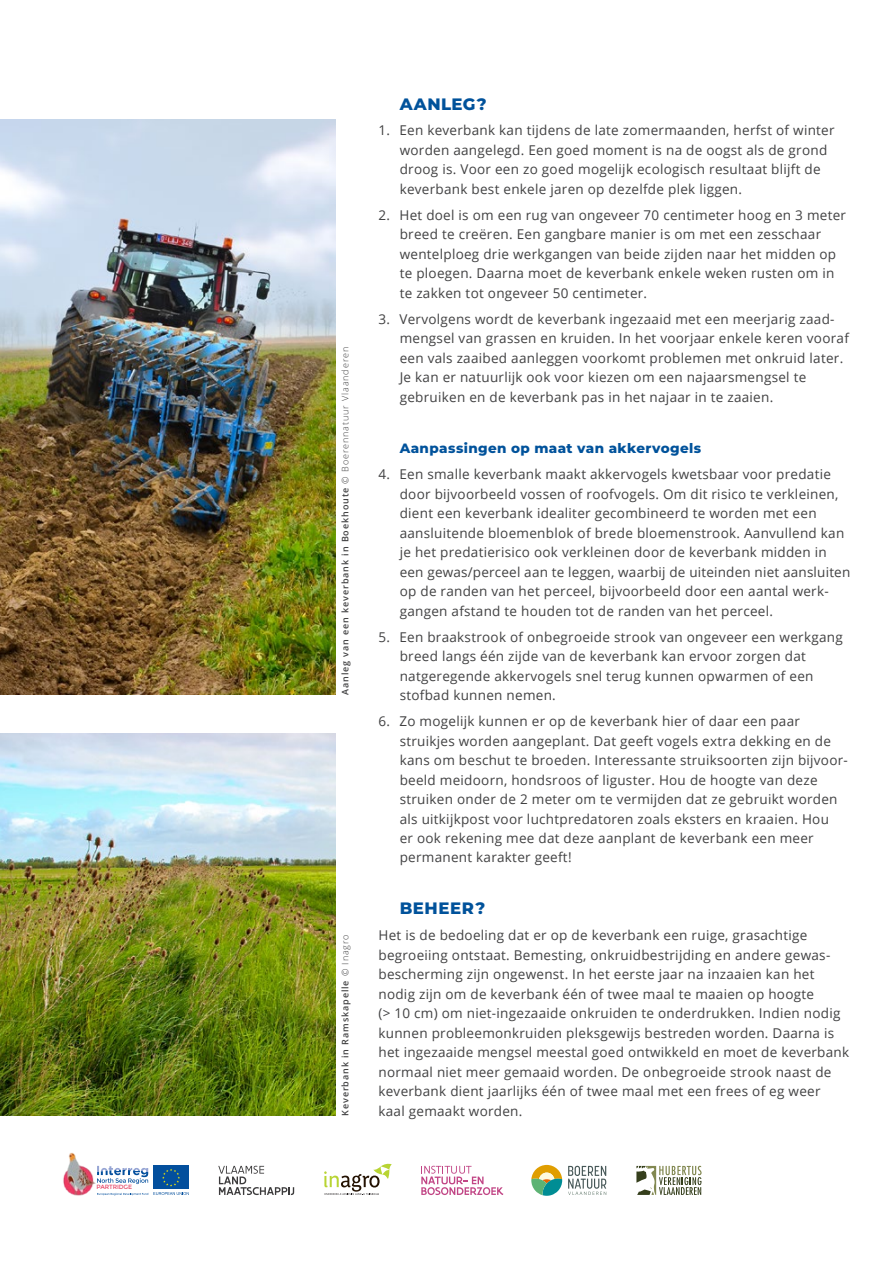
<style>
.page{position:relative;width:893px;height:1263px;background:#fff}
.page>*{position:absolute;margin:0;border:0;box-sizing:border-box;transform-origin:0 0}
.t1{font:800 16.5px "Montserrat";letter-spacing:.035em;color:#00529b}
.t2{font:13.5px/19.5px "Open Sans";letter-spacing:.02em;color:#414142}
.t3{font:800 13.5px "Montserrat";letter-spacing:.03em;color:#00529b}
.t4{font:600 9px "Open Sans";letter-spacing:.1em;color:#414142}
.t5{font:300 9px "Open Sans";letter-spacing:.1em;color:#414142}
.t6{font:6.15px "Montserrat";letter-spacing:-.02em;color:#e64b6b}
.s1{font-weight:300}
</style>
<div class="page">
<img style="left:0;top:733px;width:336px;height:383px">
<img style="left:0;top:120px;width:336px;height:575px">
<svg style="left:97px;top:1166px;width:51px;height:18px"></svg>
<div style="left:153px;top:1166px;width:36px;height:23px;background:#034f9d"></div>
<svg style="left:162px;top:1169px;width:18px;height:17px"></svg>
<svg style="left:97px;top:1192px;width:92px;height:3px"></svg>
<img style="left:63px;top:1152px;width:33px;height:44px">
<svg style="left:324px;top:1163px;width:68px;height:32px"></svg>
<svg style="left:218px;top:1166px;width:76px;height:29px"></svg>
<svg style="left:636px;top:1166px;width:66px;height:29px"></svg>
<svg style="left:421px;top:1166px;width:82px;height:29px"></svg>
<svg style="left:531px;top:1165px;width:75px;height:31px"></svg>
<p class="t6" style="left:96px;top:1183px;width:37px">PARTRIDGE</p>
<p class="t4" style="left:339px;top:695px;width:349px;rotate:-90deg">Aanleg van een keverbank in Boekhoute <span class="s1">© Boerennatuur Vlaanderen</span></p>
<p class="t5" style="left:339px;top:976px;width:43px;rotate:-90deg">© Inagro</p>
<p class="t4" style="left:339px;top:1116px;width:137px;rotate:-90deg">Keverbank in Ramskapelle</p>
<p class="t1" style="left:400px;top:92px;width:89px">AANLEG?</p>
<p class="t2" style="left:400px;top:120px;width:436px;text-indent:-21px">1. Een keverbank kan tijdens de late zomermaanden, herfst of winter worden aangelegd. Een goed moment is na de oogst als de grond droog is. Voor een zo goed mogelijk ecologisch resultaat blijft de keverbank best enkele jaren op dezelfde plek liggen.</p>
<p class="t2" style="left:400px;top:205px;width:448px;text-indent:-21px">2. Het doel is om een rug van ongeveer 70 centimeter hoog en 3 meter breed te creëren. Een gangbare manier is om met een zesschaar wentelploeg drie werkgangen van beide zijden naar het midden op te ploegen. Daarna moet de keverbank enkele weken rusten om in te zakken tot ongeveer 50 centimeter.</p>
<p class="t2" style="left:400px;top:309px;width:451px;text-indent:-21px">3. Vervolgens wordt de keverbank ingezaaid met een meerjarig zaad&shy;mengsel van grassen en kruiden. In het voorjaar enkele keren vooraf een vals zaaibed aanleggen voorkomt problemen met onkruid later.<br>Je kan er natuurlijk ook voor kiezen om een najaarsmengsel te gebruiken en de keverbank pas in het najaar in te zaaien.</p>
<p class="t3" style="left:400px;top:439px;width:303px">Aanpassingen op maat van akkervogels</p>
<p class="t2" style="left:400px;top:464px;width:452px;text-indent:-21px">4. Een smalle keverbank maakt akkervogels kwetsbaar voor predatie door bijvoorbeeld vossen of roofvogels. Om dit risico te verkleinen, dient een keverbank idealiter gecombineerd te worden met een aansluitende bloemenblok of brede bloemenstrook. Aanvullend kan je het predatierisico ook verkleinen door de keverbank midden in een gewas/perceel aan te leggen, waarbij de uiteinden niet aansluiten op de randen van het perceel, bijvoorbeeld door een aantal werk&shy;gangen afstand te houden tot de randen van het perceel.</p>
<p class="t2" style="left:400px;top:627px;width:445px;text-indent:-21px">5. Een braakstrook of onbegroeide strook van ongeveer een werkgang breed langs één zijde van de keverbank kan ervoor zorgen dat natgeregende akkervogels snel terug kunnen opwarmen of een stofbad kunnen nemen.</p>
<p class="t2" style="left:400px;top:711px;width:450px;text-indent:-21px">6. Zo mogelijk kunnen er op de keverbank hier of daar een paar struikjes worden aangeplant. Dat geeft vogels extra dekking en de kans om beschut te broeden. Interessante struiksoorten zijn bijvoor&shy;beeld meidoorn, hondsroos of liguster. Hou de hoogte van deze struiken onder de 2 meter om te vermijden dat ze gebruikt worden als uitkijkpost voor luchtpredatoren zoals eksters en kraaien. Hou<br>er ook rekening mee dat deze aanplant de keverbank een meer permanent karakter geeft!</p>
<p class="t1" style="left:400px;top:896px;width:87px">BEHEER?</p>
<p class="t2" style="left:378px;top:925px;width:472px">Het is de bedoeling dat er op de keverbank een ruige, grasachtige begroeiing ontstaat. Bemesting, onkruidbestrijding en andere gewas&shy;bescherming zijn ongewenst. In het eerste jaar na inzaaien kan het nodig zijn om de keverbank één of twee maal te maaien op hoogte<br>(&gt; 10 cm) om niet-ingezaaide onkruiden te onderdrukken. Indien nodig kunnen probleemonkruiden pleksgewijs bestreden worden. Daarna is het ingezaaide mengsel meestal goed ontwikkeld en moet de keverbank normaal niet meer gemaaid worden. De onbegroeide strook naast de keverbank dient jaarlijks één of twee maal met een frees of eg weer</p>
<p class="t2" style="left:378px;top:1101px;width:145px">kaal gemaakt worden.</p>
</div>
